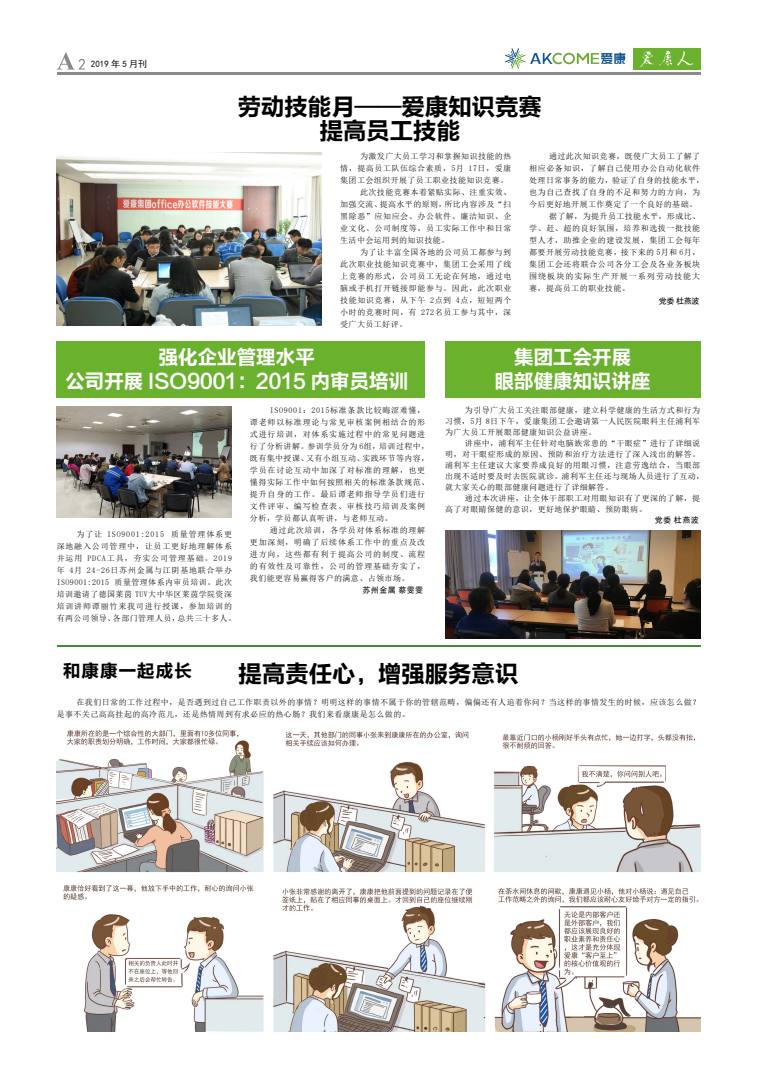
<style>
.page{position:relative;width:757px;height:1089px;background:#fff}
.page>*{position:absolute;margin:0;border:0;box-sizing:border-box;transform-origin:0 0}
.t1{font:24px/24px "FZLTCHK GBK1 0";letter-spacing:-.025em;color:#000;text-align:center}
.t2{font:20px/24px "FZLTCHK GBK1 0";letter-spacing:-.025em;color:#fff;text-align:center}
.t3{font:18px "FZLTCHK GBK1 0";letter-spacing:.03em;color:#000}
.t4{font:9px "Sim Hei";color:#000}
.t5{font:8px/11px "Sim Sun";letter-spacing:.055em;color:#000}
.t6{font:8px "Sim Sun";letter-spacing:.075em;color:#000}
.t7{font:8px/12px "Sim Sun";letter-spacing:.1em;color:#000}
.t8{font:8px/12px "Sim Sun";letter-spacing:.09em;color:#000}
.t9{font:8px "Sim Sun";letter-spacing:.13em;color:#000}
.t10{font:8px "Adobe Heiti Std";letter-spacing:.05em;color:#000}
</style>
<div class="page">
<hr style="left:57px;top:72px;width:643px;height:3px;background:#898989">
<svg style="left:505px;top:48px;width:120px;height:21px"></svg>
<div style="left:633px;top:48px;width:67px;height:21px;background:#6ab12e"></div>
<svg style="left:640px;top:51px;width:33px;height:16px"></svg>
<img style="left:677px;top:52px;width:16px;height:13px">
<svg style="left:57px;top:52px;width:28px;height:18px"></svg>
<div style="left:57px;top:341px;width:368px;height:57px;background:#6ab12e"></div>
<hr style="left:57px;top:645px;width:643px;height:1px;background:#438939">
<img style="left:57px;top:152px;width:265px;height:173px">
<img style="left:445px;top:530px;width:255px;height:108px">
<img style="left:57px;top:407px;width:174px;height:110px">
<div style="left:445px;top:341px;width:255px;height:57px;background:#6ab12e"></div>
<img style="left:57px;top:730px;width:643px;height:301px">
<p class="t4" style="left:91px;top:59px;width:58px">2019 年 5 月刊</p>
<h1 class="t1" style="left:237px;top:95px;width:306px">劳动技能月——爱康知识竞赛提高员工技能</h1>
<p class="t5" style="left:360px;top:151px;width:153px">为激发广大员工学习和掌握知识技能的热</p>
<p class="t5" style="left:340px;top:163px;width:173px">情，提高员工队伍综合素质，5月 17日，爱康</p>
<p class="t5" style="left:340px;top:175px;width:169px">集团工会组织开展了员工职业技能知识竞赛。</p>
<p class="t5" style="left:360px;top:187px;width:153px">此次技能竞赛本着紧贴实际、注重实效、</p>
<p class="t5" style="left:340px;top:199px;width:173px">加强交流、提高水平的原则，所比内容涉及“扫</p>
<p class="t6" style="left:340px;top:212px;width:173px">黑除恶”应知应会、办公软件、廉洁知识、企</p>
<p class="t6" style="left:340px;top:224px;width:173px">业文化、公司制度等，员工实际工作中和日常</p>
<p class="t5" style="left:340px;top:235px;width:110px">生活中会运用到的知识技能。</p>
<p class="t5" style="left:360px;top:247px;width:153px">为了让丰富全国各地的公司员工都参与到</p>
<p class="t6" style="left:340px;top:260px;width:173px">此次职业技能知识竞赛中，集团工会采用了线</p>
<p class="t6" style="left:340px;top:272px;width:173px">上竞赛的形式，公司员工无论在何地，通过电</p>
<p class="t6" style="left:340px;top:284px;width:173px">脑或手机打开链接即能参与。因此，此次职业</p>
<p class="t6" style="left:340px;top:296px;width:173px">技能知识竞赛，从下午 2点到 4点，短短两个</p>
<p class="t5" style="left:340px;top:307px;width:173px">小时的竞赛时间，有 272名员工参与其中，深</p>
<p class="t5" style="left:340px;top:319px;width:68px">受广大员工好评。</p>
<p class="t5" style="left:549px;top:151px;width:153px">通过此次知识竞赛，既使广大员工了解了</p>
<p class="t6" style="left:529px;top:164px;width:173px">相应必备知识，了解自己使用办公自动化软件</p>
<p class="t5" style="left:529px;top:175px;width:177px">处理日常事务的能力，验证了自身的技能水平，</p>
<p class="t6" style="left:529px;top:188px;width:173px">也为自己查找了自身的不足和努力的方向，为</p>
<p class="t5" style="left:529px;top:199px;width:169px">今后更好地开展工作奠定了一个良好的基础。</p>
<p class="t5" style="left:549px;top:211px;width:153px">据了解，为提升员工技能水平，形成比、</p>
<p class="t6" style="left:529px;top:224px;width:173px">学、赶、超的良好氛围，培养和选拔一批技能</p>
<p class="t6" style="left:529px;top:236px;width:173px">型人才，助推企业的建设发展，集团工会每年</p>
<p class="t5" style="left:529px;top:247px;width:173px">都要开展劳动技能竞赛，接下来的 5月和 6月，</p>
<p class="t6" style="left:529px;top:260px;width:173px">集团工会还将联合公司各分工会及各业务板块</p>
<p class="t9" style="left:529px;top:272px;width:173px">围绕板块的实际生产开展一系列劳动技能大</p>
<p class="t5" style="left:529px;top:283px;width:102px">赛，提高员工的职业技能。</p>
<p class="t10" style="left:659px;top:296px;width:42px">党委 杜燕波</p>
<h2 class="t2" style="left:65px;top:345px;width:345px">强化企业管理水平<br>公司开展 ISO9001：2015 内审员培训</h2>
<p class="t8" style="left:57px;top:528px;width:181px;text-indent:20px">为了让 ISO9001:2015 质量管理体系更深地融入公司管理中，让员工更好地理解体系并运用 PDCA工具，夯实公司管理基础。2019年 4月 24-26日苏州金属与江阴基地联合举办<br>ISO9001:2015 质量管理体系内审员培训。此次培训邀请了德国莱茵 TUV大中华区莱茵学院资深培训讲师谭丽竹来我司进行授课，参加培训的有两公司领导、各部门管理人员，总共三十多人。</p>
<p class="t7" style="left:250px;top:404px;width:181px;text-indent:20px">ISO9001：2015标准条款比较晦涩难懂，谭老师以标准理论与常见审核案例相结合的形式进行培训，对体系实施过程中的常见问题进行了分析讲解。参训学员分为 6组，培训过程中，既有集中授课、又有小组互动、实践环节等内容，学员在讨论互动中加深了对标准的理解，也更懂得实际工作中如何按照相关的标准条款规范、提升自身的工作。最后谭老师指导学员们进行文件评审、编写检查表、审核技巧培训及案例分析，学员都认真听讲，与老师互动。</p>
<p class="t5" style="left:250px;top:524px;width:177px;line-height:12px;text-align:justify;text-indent:20px">通过此次培训，各学员对体系标准的理解更加深刻，明确了后续体系工作中的重点及改进方向，这些都有利于提高公司的制度、流程的有效性及可靠性，公司的管理基础夯实了，我们能更容易赢得客户的满意、占领市场。</p>
<p class="t10" style="left:362px;top:585px;width:62px">苏州金属 蔡雯雯</p>
<h2 class="t2" style="left:494px;top:345px;width:158px">集团工会开展<br>眼部健康知识讲座</h2>
<p class="t5" style="left:445px;top:405px;width:257px;text-align:justify;text-indent:20px">为引导广大员工关注眼部健康，建立科学健康的生活方式和行为习惯，5月 8日下午，爱康集团工会邀请第一人民医院眼科主任浦利军为广大员工开展眼部健康知识公益讲座。</p>
<p class="t5" style="left:445px;top:438px;width:261px;text-indent:20px">讲座中，浦利军主任针对电脑族常患的“干眼症”进行了详细说明，对干眼症形成的原因、预防和治疗方法进行了深入浅出的解答。浦利军主任建议大家要养成良好的用眼习惯，注意劳逸结合，当眼部出现不适时要及时去医院就诊。浦利军主任还与现场人员进行了互动，就大家关心的眼部健康问题进行了详细解答。</p>
<p class="t5" style="left:445px;top:493px;width:257px;text-indent:20px">通过本次讲座，让全体干部职工对用眼知识有了更深的了解，提高了对眼睛保健的意识，更好地保护眼睛、预防眼病。</p>
<p class="t10" style="left:655px;top:515px;width:45px">党委 杜燕波</p>
<h3 class="t3" style="left:63px;top:661px;width:131px">和康康一起成长</h3>
<h1 class="t1" style="left:238px;top:662px;width:282px">提高责任心，增强服务意识</h1>
<p class="t5" style="left:57px;top:696px;width:645px;line-height:12px;text-indent:20px">在我们日常的工作过程中，是否遇到过自己工作职责以外的事情？明明这样的事情不属于你的管辖范畴，偏偏还有人追着你问？当这样的事情发生的时候，应该怎么做？是事不关己高高挂起的高冷范儿，还是热情周到有求必应的热心肠？我们来看康康是怎么做的。</p>
</div>
